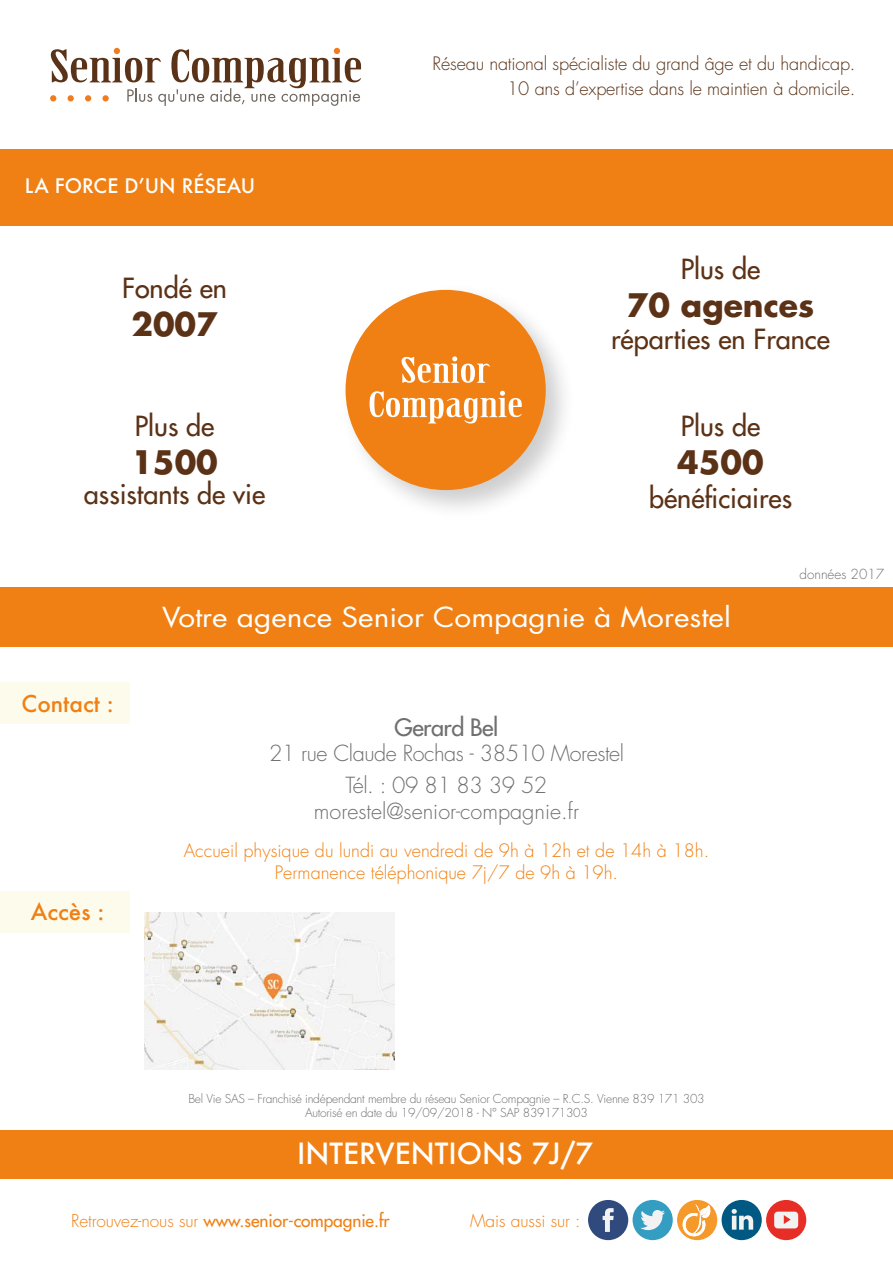
<style>
.page{position:relative;width:893px;height:1263px;background:#fff}
.page>*{position:absolute;margin:0;border:0;box-sizing:border-box;transform-origin:0 0}
.t1{font:700 31.5px "Futura LT";color:#5c3217}
.t2{font:500 28.5px "Futura";color:#fff}
.t3{font:27px "Futura LT";color:#5c3217}
.t4{font:26.85px "Futura LT";color:#fff;scale:1.11 1}
.t5{font:500 23.4px "Futura Std";letter-spacing:-.02em;color:#706f6f}
.t6{font:500 22.5px "Futura";color:#f08013}
.t7{font:300 21.6px/32.4px "Futura Std";letter-spacing:-.02em;color:#706f6f;text-align:center}
.t8{font:300 21.6px "Futura Std";color:#706f6f}
.t9{font:500 19.5px "Futura";color:#fff}
.t10{font:300 18px/25.2px "Futura LT";letter-spacing:-.01em;color:#5a3217;text-align:right}
.t11{font:300 18px/21.6px "Futura Std";color:#f08013;text-align:center}
.t12{font:500 17.4px "Futura Std";letter-spacing:-.005em;color:#f08013}
.t13{font:300 17.4px "Futura Std";letter-spacing:-.005em;color:#f08013}
.t14{font:300 13.5px "Futura LT";color:#706f6f}
.t15{font:300 12px/14.4px "Futura Std";letter-spacing:-.02em;color:#706f6f;text-align:center}
.s1{font-weight:300}
</style>
<div class="page">
<div style="left:0;top:1130px;width:893px;height:49px;background:#f08013"></div>
<svg style="left:50px;top:48px;width:311px;height:58px"></svg>
<div style="left:102px;top:95px;width:7px;height:6px;background:#ef7c1e;border-radius:50%"></div>
<div style="left:0;top:149px;width:893px;height:76px;background:#f08013"></div>
<div style="left:0;top:587px;width:893px;height:60px;background:#f08013"></div>
<div style="left:0;top:682px;width:129px;height:42px;background:#fcfbec"></div>
<div style="left:0;top:891px;width:129px;height:41px;background:#fcfbec"></div>
<div style="left:339px;top:283px;width:237px;height:238px;background:#000;opacity:.2"></div>
<div style="left:346px;top:290px;width:200px;height:200px;background:#f08013;border-radius:50%"></div>
<svg style="left:370px;top:391px;width:152px;height:32px"></svg>
<svg style="left:402px;top:356px;width:88px;height:27px"></svg>
<div style="left:588px;top:1200px;width:40px;height:40px;background:#304a7d;border-radius:50%"></div>
<svg style="left:603px;top:1208px;width:11px;height:24px"></svg>
<div style="left:633px;top:1200px;width:40px;height:40px;background:#339ec2;border-radius:50%"></div>
<svg style="left:640px;top:1210px;width:25px;height:20px"></svg>
<div style="left:766px;top:1200px;width:40px;height:40px;background:#e62e26;border-radius:50%"></div>
<svg style="left:774px;top:1211px;width:24px;height:17px"></svg>
<div style="left:722px;top:1200px;width:40px;height:40px;background:#005982;border-radius:50%"></div>
<svg style="left:732px;top:1209px;width:21px;height:20px"></svg>
<div style="left:677px;top:1200px;width:40px;height:40px;background:#f5992b;border-radius:50%"></div>
<svg style="left:682px;top:1204px;width:29px;height:32px"></svg>
<img style="left:145px;top:912px;width:249px;height:157px">
<h3 class="t9" style="left:25px;top:173px;width:232px">LA FORCE D’UN RÉSEAU</h3>
<h3 class="t3" style="left:122px;top:270px;width:106px">Fondé en</h3>
<h1 class="t1" style="left:131px;top:303px;width:88px">2007</h1>
<h3 class="t3" style="left:135px;top:408px;width:81px">Plus de</h3>
<h1 class="t1" style="left:131px;top:441px;width:88px">1500</h1>
<h3 class="t3" style="left:84px;top:476px;width:183px">assistants de vie</h3>
<h3 class="t10" style="left:433px;top:51px;width:424px">Réseau national spécialiste du grand âge et du handicap.<br>10 ans d’expertise dans le maintien à domicile.</h3>
<h3 class="t3" style="left:681px;top:251px;width:81px">Plus de</h3>
<h1 class="t1" style="left:627px;top:284px;width:189px">70 agences</h1>
<h3 class="t3" style="left:611px;top:322px;width:220px">réparties en France</h3>
<h3 class="t3" style="left:681px;top:408px;width:81px">Plus de</h3>
<h1 class="t1" style="left:677px;top:441px;width:88px">4500</h1>
<h3 class="t3" style="left:649px;top:481px;width:144px">bénéficiaires</h3>
<p class="t14" style="left:799px;top:566px;width:86px">données 2017</p>
<h3 class="t6" style="left:22px;top:688px;width:94px">Contact :</h3>
<h3 class="t6" style="left:31px;top:896px;width:75px">Accès :</h3>
<h3 class="t4" style="left:162px;top:600px;width:514px">Votre agence Senior Compagnie à Morestel</h3>
<h3 class="t5" style="left:395px;top:712px;width:105px">Gerard Bel</h3>
<h3 class="t7" style="left:269px;top:737px;width:356px">21 rue Claude Rochas - 38510 Morestel<br>Tél. : 09 81 83 39 52</h3>
<h3 class="t8" style="left:314px;top:798px;width:267px">morestel@senior-compagnie.fr</h3>
<h3 class="t11" style="left:184px;top:840px;width:527px">Accueil physique du lundi au vendredi de 9h à 12h et de 14h à 18h.<br>Permanence téléphonique 7j/7 de 9h à 19h.</h3>
<p class="t15" style="left:188px;top:1092px;width:518px">Bel Vie SAS – Franchisé indépendant membre du réseau Senior Compagnie – R.C.S. Vienne 839 171 303<br>Autorisé en date du 19/09/2018 - N° SAP 839171303</p>
<h2 class="t2" style="left:297px;top:1134px;width:298px">INTERVENTIONS 7J/7</h2>
<h3 class="t12" style="left:71px;top:1210px;width:320px"><span class="s1">Retrouvez-nous sur</span> www.senior-compagnie.fr</h3>
<h3 class="t13" style="left:470px;top:1210px;width:112px">Mais aussi sur :</h3>
</div>
